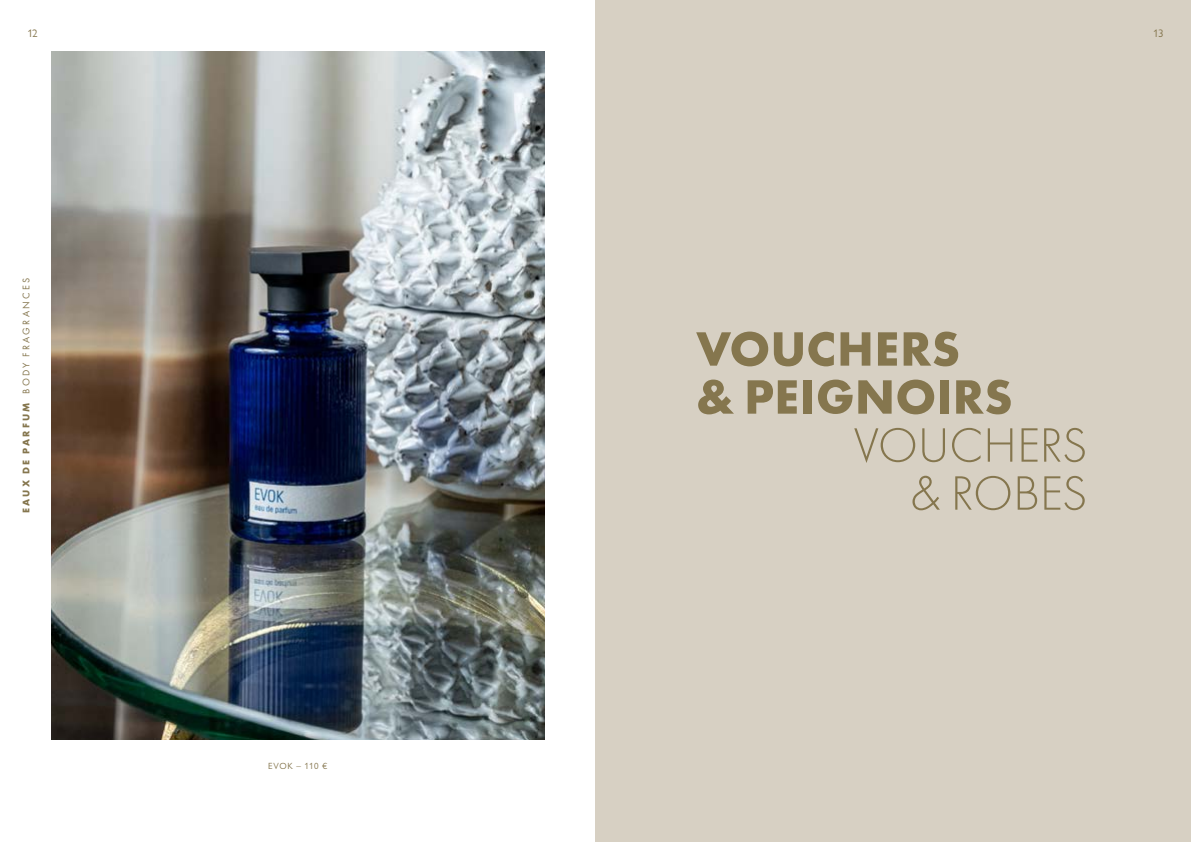
<style>
.page{position:relative;width:1191px;height:842px;background:#fff}
.page>*{position:absolute;margin:0;border:0;box-sizing:border-box;transform-origin:0 0}
.t1{font:700 50px/48px "Futura PT";letter-spacing:.005em;color:#85764e}
.t2{font:300 50px/48px "Futura PT";letter-spacing:-.005em;color:#85764e;text-align:right}
.t3{font:11px "Gill Sans Nova";color:#85764e}
.t4{font:10px "Futura PT";letter-spacing:.22em;color:#85764e}
.t5{font:9px "Gill Sans Nova";letter-spacing:.06em;color:#85764e}
.s1{font-weight:700}
</style>
<div class="page">
<img style="left:51px;top:51px;width:493px;height:689px">
<div style="left:595px;top:0;width:596px;height:842px;background:#d7d0c3"></div>
<p class="t3" style="left:27px;top:27px;width:12px">12</p>
<p class="t3" style="left:1153px;top:27px;width:12px">13</p>
<p class="t4" style="left:20px;top:513px;width:236px;rotate:-90deg"><span class="s1">EAUX DE PARFUM</span> BODY FRAGRANCES</p>
<p class="t5" style="left:268px;top:761px;width:61px">EVOK – 110 €</p>
<h1 class="t1" style="left:696px;top:324px;width:318px">VOUCHERS<br>&amp; PEIGNOIRS</h1>
<h1 class="t2" style="left:853px;top:420px;width:235px">VOUCHERS &amp; ROBES</h1>
</div>
